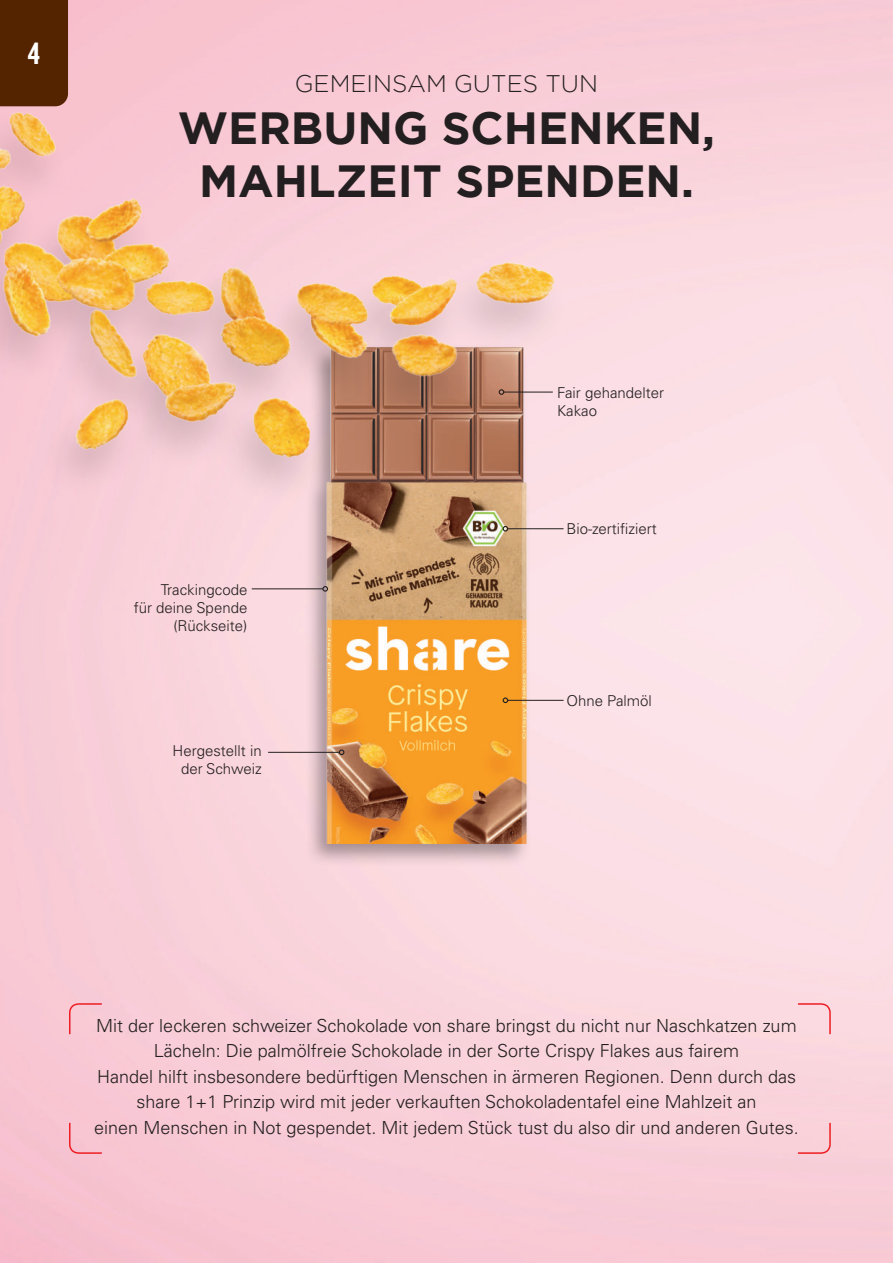
<style>
.page{position:relative;width:893px;height:1263px;background:#fff}
.page>*{position:absolute;margin:0;border:0;box-sizing:border-box;transform-origin:0 0}
.t1{font:700 45px/52.5px "Gotham";color:#231f20;text-align:center}
.t2{font:700 30px "Poster Gothic Ex Cond ATF";color:#fff}
.t3{font:300 24px "Gotham";color:#231f20}
.t4{font:300 18px/25.5px "Univers LT Pro 45";color:#231f20;text-align:center}
.t5{font:300 15px/18px "Univers LT Pro 45";color:#231f20}
</style>
<div class="page">
<svg style="left:68px;top:1002px;width:35px;height:34px"></svg>
<svg style="left:796px;top:1002px;width:36px;height:34px"></svg>
<svg style="left:68px;top:1121px;width:35px;height:33px"></svg>
<svg style="left:796px;top:1121px;width:36px;height:33px"></svg>
<svg style="left:0;top:0;width:68px;height:19px"></svg>
<div style="left:304px;top:343px;width:228px;height:524px;background:#231f20;opacity:.4"></div>
<img style="left:286px;top:678px;width:280px;height:165px">
<hr style="left:508px;top:700px;width:56px;height:1px;background:#231f20">
<svg style="left:503px;top:697px;width:5px;height:6px"></svg>
<img style="left:0;top:19px;width:594px;height:659px">
<hr style="left:252px;top:588px;width:71px;height:1px;background:#231f20">
<svg style="left:322px;top:586px;width:6px;height:6px"></svg>
<hr style="left:268px;top:752px;width:71px;height:1px;background:#231f20">
<svg style="left:339px;top:749px;width:5px;height:6px"></svg>
<h2 class="t2" style="left:28px;top:34px;width:14px">4</h2>
<h3 class="t3" style="left:295px;top:70px;width:305px">GEMEINSAM GUTES TUN</h3>
<h1 class="t1" style="left:178px;top:101px;width:539px">WERBUNG SCHENKEN,<br>MAHLZEIT SPENDEN.</h1>
<p class="t5" style="left:557px;top:383px;width:109px">Fair gehandelter<br>Kakao</p>
<p class="t5" style="left:134px;top:580px;width:115px;text-align:right">Trackingcode<br>für deine Spende (Rückseite)</p>
<p class="t5" style="left:173px;top:741px;width:91px;text-align:center">Hergestellt in der Schweiz</p>
<p class="t5" style="left:566px;top:520px;width:92px">Bio-zertifiziert</p>
<p class="t5" style="left:566px;top:691px;width:87px">Ohne Palmöl</p>
<p class="t4" style="left:94px;top:1012px;width:706px">Mit der leckeren schweizer Schokolade von share bringst du nicht nur Naschkatzen zum Lächeln: Die palmölfreie Schokolade in der Sorte Crispy Flakes aus fairem<br>Handel hilft insbesondere bedürftigen Menschen in ärmeren Regionen. Denn durch das share 1+1 Prinzip wird mit jeder verkauften Schokoladentafel eine Mahlzeit an<br>einen Menschen in Not gespendet. Mit jedem Stück tust du also dir und anderen Gutes.</p>
</div>
